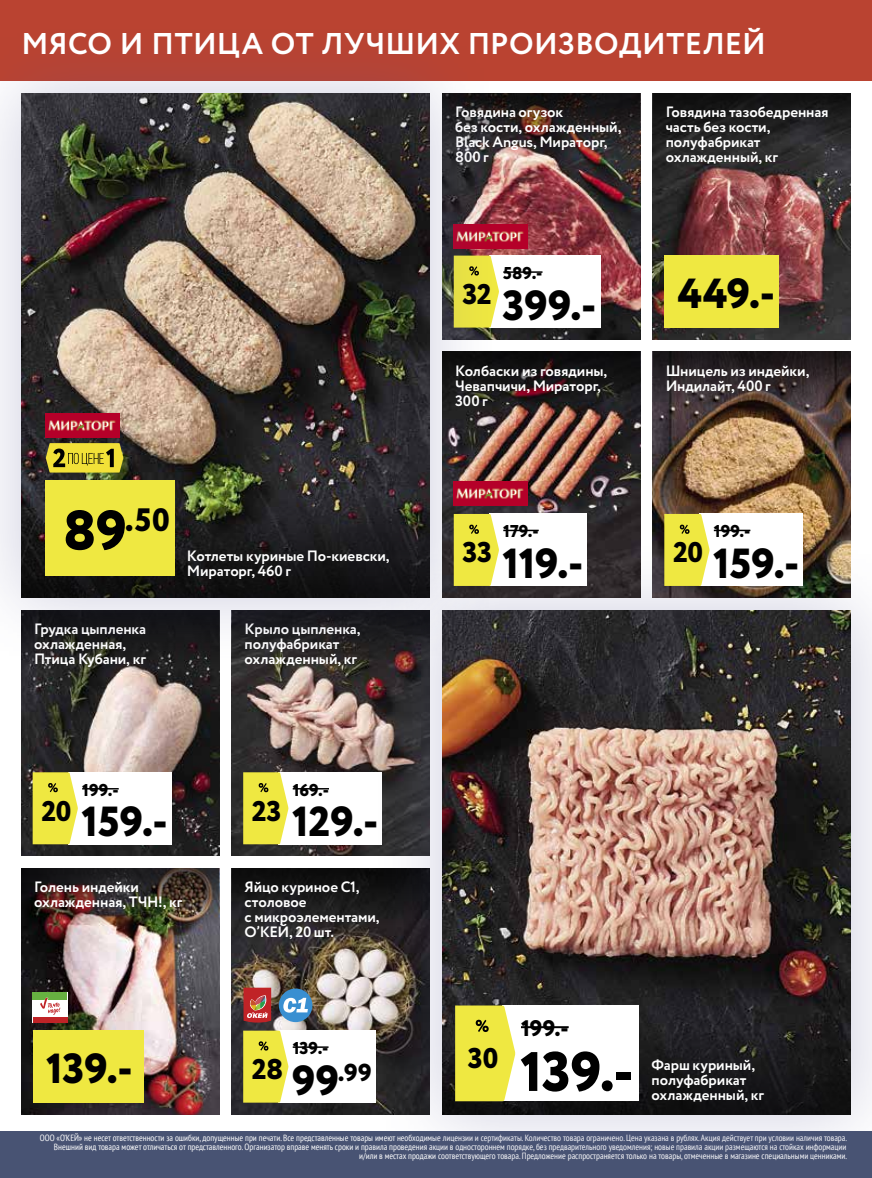
<style>
.page{position:relative;width:872px;height:1178px;background:#fff}
.page>*{position:absolute;margin:0;border:0;box-sizing:border-box;transform-origin:0 0}
.t1{font:800 55.5px "Circe";color:#000}
.t2{font:800 42px "Circe";letter-spacing:-.005em;color:#000}
.t3{font:800 32.4px "Circe";color:#000}
.t4{font:700 30px "Circe";letter-spacing:.01em;color:#fff}
.t5{font:800 28.5px "Circe";letter-spacing:-.01em;color:#000}
.t6{font:800 24.45px "Circe";color:#000}
.t7{font:800 22.5px "Circe";color:#000}
.t8{font:800 17.1px "Circe";color:#000}
.t9{font:700 15px/15px "Circe";letter-spacing:-.005em;color:#fff}
.t10{font:condensed 9px/9px "PT Sans";color:#fff;text-align:right}
.s1{font-size:55.5px}
.s2{font-size:42px}
</style>
<div class="page">
<div style="left:0;top:1131px;width:872px;height:47px;background:#485373"></div>
<div style="left:0;top:0;width:872px;height:81px;background:#ba4331"></div>
<img style="left:21px;top:676px;width:198px;height:180px">
<svg style="left:21px;top:669px;width:198px;height:7px"></svg>
<div style="left:68px;top:772px;width:103px;height:72px;background:#fff"></div>
<hr style="left:82px;top:788px;width:37px;height:1px;background:#000">
<svg style="left:33px;top:772px;width:45px;height:72px;background:#ece652"></svg>
<img style="left:232px;top:676px;width:139px;height:180px">
<svg style="left:232px;top:669px;width:139px;height:7px"></svg>
<div style="left:278px;top:772px;width:104px;height:72px;background:#fff"></div>
<hr style="left:293px;top:788px;width:36px;height:1px;background:#000">
<svg style="left:243px;top:772px;width:45px;height:72px;background:#ebe54f"></svg>
<img style="left:501px;top:160px;width:139px;height:179px">
<img style="left:501px;top:94px;width:139px;height:66px">
<div style="left:489px;top:256px;width:111px;height:72px;background:#fff"></div>
<hr style="left:503px;top:271px;width:39px;height:2px;background:#000">
<img style="left:501px;top:224px;width:26px;height:24px">
<img style="left:232px;top:934px;width:139px;height:180px">
<svg style="left:232px;top:868px;width:139px;height:66px;background:#1c1c1c"></svg>
<div style="left:278px;top:1030px;width:98px;height:72px;background:#fff"></div>
<hr style="left:293px;top:1046px;width:35px;height:2px;background:#000">
<svg style="left:243px;top:1030px;width:45px;height:72px;background:#ebe44f"></svg>
<svg style="left:243px;top:988px;width:28px;height:34px"></svg>
<div style="left:279px;top:988px;width:33px;height:34px;background:#398fd1;border-radius:50%"></div>
<svg style="left:283px;top:998px;width:25px;height:14px"></svg>
<div style="left:371px;top:539px;width:501px;height:639px;background:#555792;opacity:.3"></div>
<img style="left:442px;top:610px;width:408px;height:387px">
<svg style="left:442px;top:997px;width:408px;height:117px;background:#1a1a1c"></svg>
<div style="left:502px;top:1005px;width:137px;height:96px;background:#fff"></div>
<hr style="left:521px;top:1026px;width:47px;height:2px;background:#000">
<svg style="left:455px;top:1005px;width:60px;height:96px;background:#ebe550"></svg>
<div style="left:0;top:22px;width:501px;height:647px;background:#555792;opacity:.3"></div>
<img style="left:21px;top:94px;width:408px;height:386px">
<svg style="left:21px;top:480px;width:408px;height:117px;background:#21221f"></svg>
<div style="left:45px;top:480px;width:129px;height:96px;background:#efe841"></div>
<img style="left:46px;top:413px;width:73px;height:24px">
<svg style="left:46px;top:443px;width:77px;height:29px;background:#c6b82f"></svg>
<img style="left:653px;top:418px;width:197px;height:179px">
<svg style="left:653px;top:352px;width:197px;height:66px;background:#362b2b"></svg>
<div style="left:699px;top:514px;width:104px;height:72px;background:#fff"></div>
<hr style="left:714px;top:530px;width:36px;height:1px;background:#000">
<svg style="left:664px;top:514px;width:45px;height:72px;background:#ebe54f"></svg>
<img style="left:653px;top:160px;width:197px;height:179px">
<svg style="left:653px;top:94px;width:197px;height:66px;background:#212121"></svg>
<div style="left:664px;top:256px;width:114px;height:72px;background:#efe841"></div>
<img style="left:442px;top:418px;width:198px;height:179px">
<svg style="left:442px;top:352px;width:198px;height:66px;background:#241d1d"></svg>
<div style="left:489px;top:514px;width:98px;height:72px;background:#fff"></div>
<hr style="left:503px;top:530px;width:36px;height:1px;background:#000">
<svg style="left:454px;top:514px;width:45px;height:72px;background:#ede651"></svg>
<img style="left:454px;top:482px;width:73px;height:24px">
<img style="left:21px;top:934px;width:198px;height:180px">
<img style="left:21px;top:868px;width:198px;height:66px">
<div style="left:33px;top:1030px;width:111px;height:72px;background:#efe841"></div>
<div style="left:32px;top:992px;width:35px;height:31px;background:#fff"></div>
<div style="left:32px;top:992px;width:35px;height:8px;background:#67b141"></div>
<div style="left:33px;top:1017px;width:34px;height:6px;background:#c02327"></div>
<svg style="left:40px;top:997px;width:20px;height:18px"></svg>
<h3 class="t4" style="left:21px;top:24px;width:746px">МЯСО И ПТИЦА ОТ ЛУЧШИХ ПРОИЗВОДИТЕЛЕЙ</h3>
<h3 class="t9" style="left:455px;top:105px;width:168px">Говядина огузок<br>без кости, охлажденный,<br>Black Angus, Мираторг,<br>800 г</h3>
<h3 class="t5" style="left:462px;top:275px;width:31px">32</h3>
<h3 class="t8" style="left:503px;top:261px;width:41px">589.-</h3>
<h2 class="t2" style="left:502px;top:277px;width:95px">399.-</h2>
<h3 class="t9" style="left:455px;top:364px;width:154px">Колбаски из говядины,<br>Чевапчичи, Мираторг,<br>300 г</h3>
<h3 class="t9" style="left:665px;top:105px;width:164px">Говядина тазобедренная часть без кости, полуфабрикат охлажденный, кг</h3>
<h2 class="t2" style="left:678px;top:265px;width:99px">449.-</h2>
<h3 class="t9" style="left:665px;top:364px;width:145px">Шницель из индейки,<br>Индилайт, 400 г</h3>
<h3 class="t3" style="left:63px;top:498px;width:108px"><span class="s1">89</span>.50</h3>
<h3 class="t9" style="left:34px;top:622px;width:114px">Грудка цыпленка охлажденная,<br>Птица Кубани, кг</h3>
<h3 class="t8" style="left:503px;top:520px;width:37px">179.-</h3>
<h3 class="t8" style="left:714px;top:520px;width:38px">199.-</h3>
<h3 class="t5" style="left:462px;top:533px;width:31px">33</h3>
<h3 class="t5" style="left:673px;top:533px;width:32px">20</h3>
<h3 class="t9" style="left:187px;top:549px;width:204px">Котлеты куриные По-киевски,<br>Мираторг, 460 г</h3>
<h2 class="t2" style="left:713px;top:535px;width:88px">159.-</h2>
<h2 class="t2" style="left:502px;top:535px;width:82px">119.-</h2>
<h3 class="t9" style="left:244px;top:622px;width:118px">Крыло цыпленка, полуфабрикат охлажденный, кг</h3>
<h3 class="t5" style="left:41px;top:792px;width:32px">20</h3>
<h3 class="t8" style="left:82px;top:778px;width:38px">199.-</h3>
<h2 class="t2" style="left:82px;top:793px;width:88px">159.-</h2>
<h3 class="t5" style="left:252px;top:792px;width:31px">23</h3>
<h3 class="t8" style="left:293px;top:778px;width:38px">169.-</h3>
<h2 class="t2" style="left:292px;top:793px;width:88px">129.-</h2>
<h3 class="t9" style="left:34px;top:880px;width:150px">Голень индейки охлажденная, ТЧН!, кг</h3>
<h2 class="t2" style="left:46px;top:1040px;width:88px">139.-</h2>
<h3 class="t9" style="left:244px;top:880px;width:136px">Яйцо куриное С1, столовое<br>с микроэлементами,<br>О’КЕЙ, 20 шт.</h3>
<h3 class="t5" style="left:252px;top:1050px;width:33px">28</h3>
<h3 class="t8" style="left:293px;top:1036px;width:37px">139.-</h3>
<h3 class="t6" style="left:292px;top:1056px;width:81px"><span class="s2">99</span>.99</h3>
<h3 class="t5" style="left:468px;top:1038px;width:32px">30</h3>
<h3 class="t7" style="left:521px;top:1013px;width:49px">199.-</h3>
<h1 class="t1" style="left:520px;top:1034px;width:115px">139.-</h1>
<h3 class="t9" style="left:651px;top:1058px;width:114px">Фарш куриный, полуфабрикат охлажденный, кг</h3>
<p class="t10" style="left:40px;top:1133px;width:808px">ООО «О’КЕЙ» не несет ответственности за ошибки, допущенные при печати. Все представленные товары имеют необходимые лицензии и сертификаты. Количество товара ограничено. Цена указана в рублях. Акция действует при условии наличия товара.<br>Внешний вид товара может отличаться от представленного. Организатор вправе менять сроки и правила проведения акции в одностороннем порядке, без предварительного уведомления; новые правила акции размещаются на стойках информации и/или в местах продажи соответствующего товара. Предложение распространяется только на товары, отмеченные в магазине специальными ценниками.</p>
</div>
